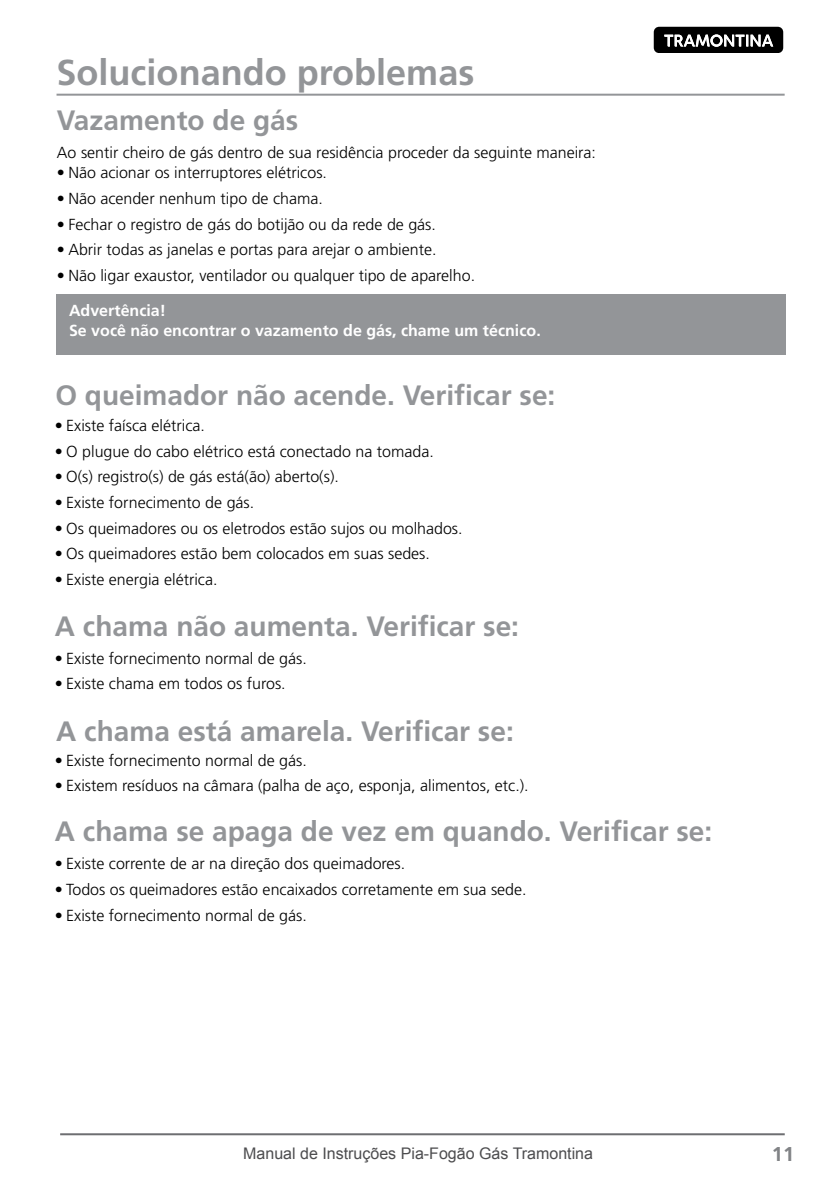
<style>
.page{position:relative;width:840px;height:1191px;background:#fff}
.page>*{position:absolute;margin:0;border:0;box-sizing:border-box;transform-origin:0 0}
.t1{font:700 36px "Frutiger";color:#939598}
.t2{font:700 28px "Frutiger";color:#939598}
.t3{font:700 20px "Frutiger";color:#818386}
.t4{font:300 16px "Frutiger";color:#000}
.t5{font:700 16px/20px "Frutiger";color:#fff}
.t6{font:16px "Arial";color:#4d4d4f}
</style>
<div class="page">
<svg style="left:653px;top:27px;width:129px;height:26px;background:#363636"></svg>
<hr style="left:60px;top:1133px;width:724px;height:2px;background:#6d6e71">
<hr style="left:56px;top:94px;width:728px;height:2px;background:#939598">
<div style="left:56px;top:294px;width:729px;height:61px;background:#939598"></div>
<h1 class="t1" style="left:56px;top:51px;width:419px">Solucionando problemas</h1>
<h2 class="t2" style="left:57px;top:104px;width:243px">Vazamento de gás</h2>
<p class="t4" style="left:57px;top:144px;width:540px">Ao sentir cheiro de gás dentro de sua residência proceder da seguinte maneira:</p>
<p class="t4" style="left:57px;top:164px;width:271px">• Não acionar os interruptores elétricos.</p>
<p class="t4" style="left:57px;top:189px;width:267px">• Não acender nenhum tipo de chama.</p>
<p class="t4" style="left:57px;top:215px;width:380px">• Fechar o registro de gás do botijão ou da rede de gás.</p>
<p class="t4" style="left:57px;top:241px;width:381px">• Abrir todas as janelas e portas para arejar o ambiente.</p>
<p class="t4" style="left:57px;top:266px;width:419px">• Não ligar exaustor, ventilador ou qualquer tipo de aparelho.</p>
<p class="t5" style="left:69px;top:301px;width:473px">Advertência!<br>Se você não encontrar o vazamento de gás, chame um técnico.</p>
<h2 class="t2" style="left:55px;top:378px;width:501px">O queimador não acende. Verificar se:</h2>
<p class="t4" style="left:55px;top:416px;width:151px">• Existe faísca elétrica.</p>
<p class="t4" style="left:55px;top:442px;width:380px">• O plugue do cabo elétrico está conectado na tomada.</p>
<p class="t4" style="left:55px;top:467px;width:285px">• O(s) registro(s) de gás está(ão) aberto(s).</p>
<p class="t4" style="left:55px;top:493px;width:201px">• Existe fornecimento de gás.</p>
<p class="t4" style="left:55px;top:519px;width:409px">• Os queimadores ou os eletrodos estão sujos ou molhados.</p>
<p class="t4" style="left:55px;top:544px;width:376px">• Os queimadores estão bem colocados em suas sedes.</p>
<p class="t4" style="left:55px;top:570px;width:164px">• Existe energia elétrica.</p>
<h2 class="t2" style="left:55px;top:609px;width:465px">A chama não aumenta. Verificar se:</h2>
<p class="t4" style="left:55px;top:649px;width:253px">• Existe fornecimento normal de gás.</p>
<p class="t4" style="left:55px;top:675px;width:232px">• Existe chama em todos os furos.</p>
<h2 class="t2" style="left:56px;top:714px;width:459px">A chama está amarela. Verificar se:</h2>
<p class="t4" style="left:55px;top:751px;width:253px">• Existe fornecimento normal de gás.</p>
<p class="t4" style="left:55px;top:777px;width:475px">• Existem resíduos na câmara (palha de aço, esponja, alimentos, etc.).</p>
<h2 class="t2" style="left:55px;top:815px;width:658px">A chama se apaga de vez em quando. Verificar se:</h2>
<p class="t4" style="left:55px;top:854px;width:352px">• Existe corrente de ar na direção dos queimadores.</p>
<p class="t4" style="left:55px;top:880px;width:473px">• Todos os queimadores estão encaixados corretamente em sua sede.</p>
<p class="t4" style="left:55px;top:906px;width:253px">• Existe fornecimento normal de gás.</p>
<p class="t6" style="left:243px;top:1143px;width:351px">Manual de Instruções Pia-Fogão Gás Tramontina</p>
<p class="t3" style="left:771px;top:1142px;width:24px">11</p>
</div>
